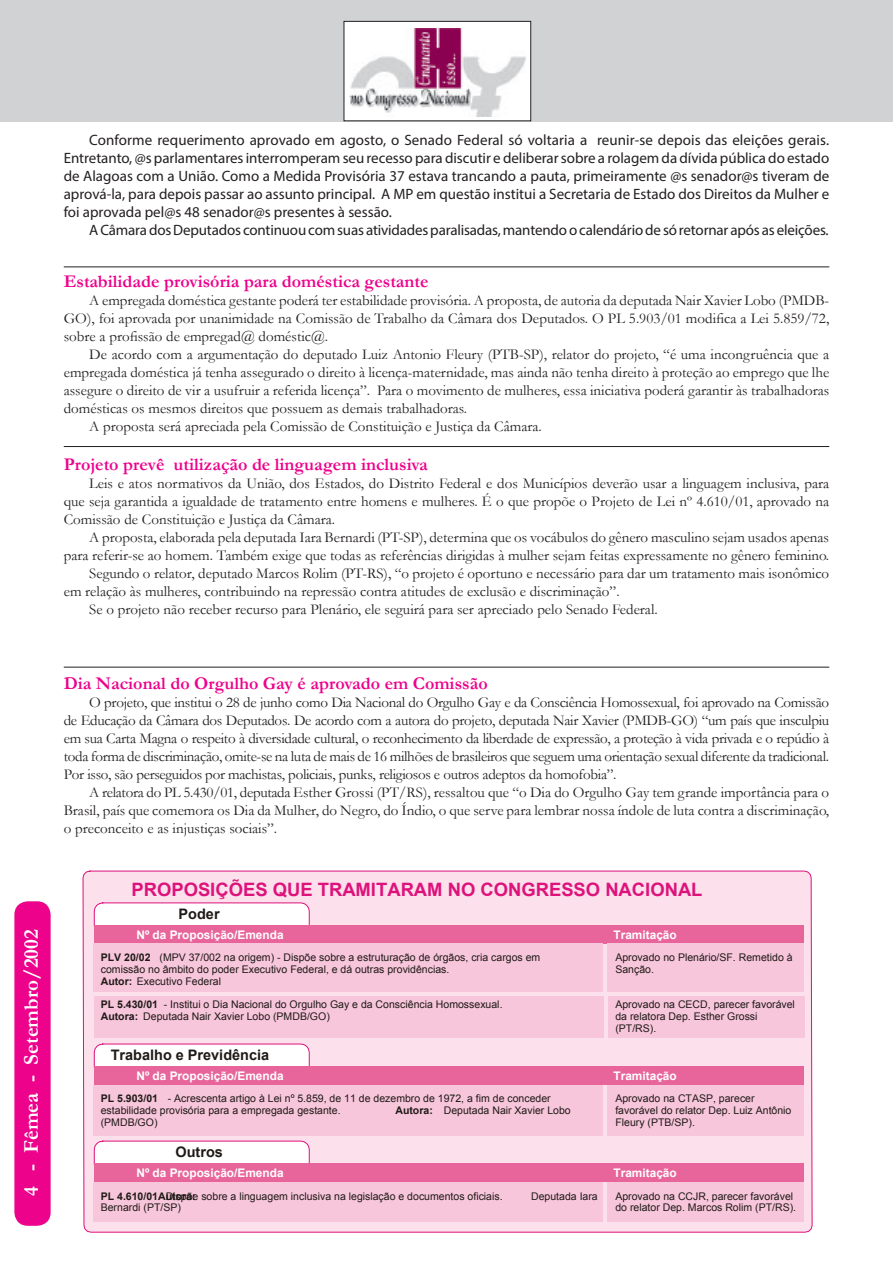
<style>
.page{position:relative;width:893px;height:1263px;background:#fff}
.page>*{position:absolute;margin:0;border:0;box-sizing:border-box;transform-origin:0 0}
.t1{font:700 21px "Garamond";color:#fff}
.t2{font:700 18.45px "Arial";color:#dd137b}
.subtitulo_j{font:700 18px "Garamond";color:#ed028c}
.corpo_texto_j{font:15px/18px "Garamond";color:#231f20;text-align:justify}
.corpo_texto_j-2{font:15px/18px "Myriad Pro";letter-spacing:-.01em;color:#231f20;text-align:justify}
.t3{font:700 14.55px "Arial";color:#1f1a17}
.t4{font:700 11.85px "Arial";color:#fff}
.t5{font:10.5px/11.7px "Arial";color:#1f1a17}
.t6{font:700 10.5px/11.9px "Arial";color:#1f1a17}
.s1{font-weight:700}
</style>
<div class="page">
<div style="left:14px;top:901px;width:37px;height:325px;background:#ed028c;border-radius:13px"></div>
<div style="left:83px;top:871px;width:729px;height:361px;background:#fce0ec"></div>
<svg style="left:94px;top:902px;width:216px;height:23px"></svg>
<div style="left:94px;top:925px;width:710px;height:19px;background:#e8659b"></div>
<div style="left:93px;top:944px;width:509px;height:48px;background:#f8c6db"></div>
<div style="left:607px;top:944px;width:197px;height:48px;background:#f8c6db"></div>
<div style="left:94px;top:996px;width:509px;height:42px;background:#f8c6db"></div>
<div style="left:608px;top:996px;width:197px;height:42px;background:#f8c6db"></div>
<svg style="left:94px;top:1044px;width:216px;height:22px"></svg>
<div style="left:94px;top:1066px;width:710px;height:19px;background:#e8659b"></div>
<div style="left:93px;top:1085px;width:509px;height:50px;background:#f8c6db"></div>
<div style="left:607px;top:1085px;width:197px;height:50px;background:#f8c6db"></div>
<svg style="left:94px;top:1141px;width:216px;height:22px"></svg>
<div style="left:94px;top:1163px;width:710px;height:19px;background:#e8659b"></div>
<div style="left:93px;top:1182px;width:509px;height:39px;background:#f8c6db"></div>
<div style="left:607px;top:1182px;width:197px;height:39px;background:#f8c6db"></div>
<div style="left:0;top:0;width:893px;height:121px;background:#d1d2d4"></div>
<div style="left:344px;top:21px;width:187px;height:100px;background:#fff"></div>
<div style="left:344px;top:21px;width:187px;height:100px;border:1px solid #231f20"></div>
<img style="left:349px;top:29px;width:177px;height:88px">
<hr style="left:64px;top:266px;width:765px;height:1px;background:#231f20">
<hr style="left:64px;top:446px;width:765px;height:1px;background:#231f20">
<hr style="left:64px;top:667px;width:765px;height:1px;background:#231f20">
<p class="corpo_texto_j-2" style="left:64px;top:130px;width:767px;text-indent:26px">Conforme requerimento aprovado em agosto, o Senado Federal só voltaria a reunir-se depois das eleições gerais.<br>Entretanto, @s parlamentares interromperam seu recesso para discutir e deliberar sobre a rolagem da dívida pública do estado de Alagoas com a União. Como a Medida Provisória 37 estava trancando a pauta, primeiramente @s senador@s tiveram de aprová-la, para depois passar ao assunto principal. A MP em questão institui a Secretaria de Estado dos Direitos da Mulher e foi aprovada pel@s 48 senador@s presentes à sessão.</p>
<p class="corpo_texto_j-2" style="left:89px;top:220px;width:741px">A Câmara dos Deputados continuou com suas atividades paralisadas, mantendo o calendário de só retornar após as eleições.</p>
<p class="subtitulo_j" style="left:64px;top:269px;width:366px">Estabilidade provisória para doméstica gestante</p>
<p class="corpo_texto_j" style="left:64px;top:291px;width:767px;text-indent:26px">A empregada doméstica gestante poderá ter estabilidade provisória. A proposta, de autoria da deputada Nair Xavier Lobo (PMDB-GO), foi aprovada por unanimidade na Comissão de Trabalho da Câmara dos Deputados. O PL 5.903/01 modifica a Lei 5.859/72, sobre a profissão de empregad@ doméstic@.</p>
<p class="corpo_texto_j" style="left:64px;top:345px;width:767px;text-indent:26px">De acordo com a argumentação do deputado Luiz Antonio Fleury (PTB-SP), relator do projeto, “é uma incongruência que a empregada doméstica já tenha assegurado o direito à licença-maternidade, mas ainda não tenha direito à proteção ao emprego que lhe assegure o direito de vir a usufruir a referida licença”. Para o movimento de mulheres, essa iniciativa poderá garantir às trabalhadoras domésticas os mesmos direitos que possuem as demais trabalhadoras.</p>
<p class="corpo_texto_j" style="left:89px;top:417px;width:454px">A proposta será apreciada pela Comissão de Constituição e Justiça da Câmara.</p>
<p class="subtitulo_j" style="left:64px;top:452px;width:366px">Projeto prevê utilização de linguagem inclusiva</p>
<p class="corpo_texto_j" style="left:64px;top:474px;width:767px;text-indent:26px">Leis e atos normativos da União, dos Estados, do Distrito Federal e dos Municípios deverão usar a linguagem inclusiva, para que seja garantida a igualdade de tratamento entre homens e mulheres. É o que propõe o Projeto de Lei nº 4.610/01, aprovado na Comissão de Constituição e Justiça da Câmara.</p>
<p class="corpo_texto_j" style="left:64px;top:528px;width:767px;text-align:right">A proposta, elaborada pela deputada Iara Bernardi (PT-SP), determina que os vocábulos do gênero masculino sejam usados apenas para referir-se ao homem. Também exige que todas as referências dirigidas à mulher sejam feitas expressamente no gênero feminino.</p>
<p class="corpo_texto_j" style="left:64px;top:564px;width:767px;text-indent:26px">Segundo o relator, deputado Marcos Rolim (PT-RS), “o projeto é oportuno e necessário para dar um tratamento mais isonômico em relação às mulheres, contribuindo na repressão contra atitudes de exclusão e discriminação”.</p>
<p class="corpo_texto_j" style="left:89px;top:600px;width:570px">Se o projeto não receber recurso para Plenário, ele seguirá para ser apreciado pelo Senado Federal.</p>
<h1 class="t1" style="left:17px;top:1196px;width:269px;rotate:-90deg">4 - Fêmea - Setembro/2002</h1>
<p class="subtitulo_j" style="left:64px;top:671px;width:425px">Dia Nacional do Orgulho Gay é aprovado em Comissão</p>
<p class="corpo_texto_j" style="left:64px;top:693px;width:767px;text-indent:26px">O projeto, que institui o 28 de junho como Dia Nacional do Orgulho Gay e da Consciência Homossexual, foi aprovado na Comissão de Educação da Câmara dos Deputados. De acordo com a autora do projeto, deputada Nair Xavier (PMDB-GO) “um país que insculpiu em sua Carta Magna o respeito à diversidade cultural, o reconhecimento da liberdade de expressão, a proteção à vida privada e o repúdio à toda forma de discriminação, omite-se na luta de mais de 16 milhões de brasileiros que seguem uma orientação sexual diferente da tradicional.<br>Por isso, são perseguidos por machistas, policiais, punks, religiosos e outros adeptos da homofobia”.</p>
<p class="corpo_texto_j" style="left:64px;top:783px;width:767px;text-indent:26px">A relatora do PL 5.430/01, deputada Esther Grossi (PT/RS), ressaltou que “o Dia do Orgulho Gay tem grande importância para o Brasil, país que comemora os Dia da Mulher, do Negro, do Índio, o que serve para lembrar nossa índole de luta contra a discriminação, o preconceito e as injustiças sociais”.</p>
<p class="t2" style="left:131px;top:877px;width:573px">PROPOSIÇÕES QUE TRAMITARAM NO CONGRESSO NACIONAL</p>
<p class="t3" style="left:179px;top:904px;width:43px">Poder</p>
<p class="t4" style="left:136px;top:927px;width:149px">Nº da Proposição/Emenda</p>
<p class="t4" style="left:614px;top:927px;width:65px">Tramitação</p>
<p class="t6" style="left:101px;top:952px;width:51px">PLV 20/02</p>
<p class="t5" style="left:101px;top:975px;width:122px"><span class="s1">Autor:</span> Executivo Federal</p>
<p class="t6" style="left:101px;top:999px;width:59px">PL 5.430/01<br>Autora:</p>
<p class="t5" style="left:101px;top:952px;width:441px;text-indent:59px">(MPV 37/002 na origem) - Dispõe sobre a estruturação de órgãos, cria cargos em comissão no âmbito do poder Executivo Federal, e dá outras providências.</p>
<p class="t5" style="left:143px;top:999px;width:361px;text-indent:21px">- Institui o Dia Nacional do Orgulho Gay e da Consciência Homossexual.<br>Deputada Nair Xavier Lobo (PMDB/GO)</p>
<p class="t3" style="left:111px;top:1045px;width:160px">Trabalho e Previdência</p>
<p class="t5" style="left:615px;top:952px;width:179px">Aprovado no Plenário/SF. Remetido à<br>Sanção.</p>
<p class="t5" style="left:615px;top:999px;width:181px">Aprovado na CECD, parecer favorável da relatora Dep. Esther Grossi (PT/RS).</p>
<p class="t4" style="left:136px;top:1068px;width:149px">Nº da Proposição/Emenda</p>
<p class="t4" style="left:614px;top:1068px;width:65px">Tramitação</p>
<p class="t5" style="left:101px;top:1093px;width:451px;text-indent:67px">- Acrescenta artigo à Lei nº 5.859, de 11 de dezembro de 1972, a fim de conceder estabilidade provisória para a empregada gestante.</p>
<p class="t6" style="left:101px;top:1093px;width:59px">PL 5.903/01</p>
<p class="t6" style="left:395px;top:1105px;width:39px">Autora:</p>
<p class="t5" style="left:444px;top:1105px;width:128px">Deputada Nair Xavier Lobo</p>
<p class="t5" style="left:101px;top:1116px;width:58px">(PMDB/GO)</p>
<p class="t3" style="left:175px;top:1142px;width:49px">Outros</p>
<p class="t5" style="left:615px;top:1093px;width:178px">Aprovado na CTASP, parecer favorável do relator Dep. Luiz Antônio<br>Fleury (PTB/SP).</p>
<p class="t4" style="left:136px;top:1165px;width:149px">Nº da Proposição/Emenda</p>
<p class="t4" style="left:614px;top:1165px;width:65px">Tramitação</p>
<p class="t6" style="left:101px;top:1190px;width:96px">PL 4.610/01Autora:</p>
<p class="t5" style="left:159px;top:1190px;width:345px">- Dispõe sobre a linguagem inclusiva na legislação e documentos oficiais.</p>
<p class="t5" style="left:531px;top:1190px;width:68px">Deputada Iara</p>
<p class="t5" style="left:101px;top:1202px;width:82px">Bernardi (PT/SP)</p>
<p class="t5" style="left:615px;top:1190px;width:182px">Aprovado na CCJR, parecer favorável do relator Dep. Marcos Rolim (PT/RS).</p>
</div>
